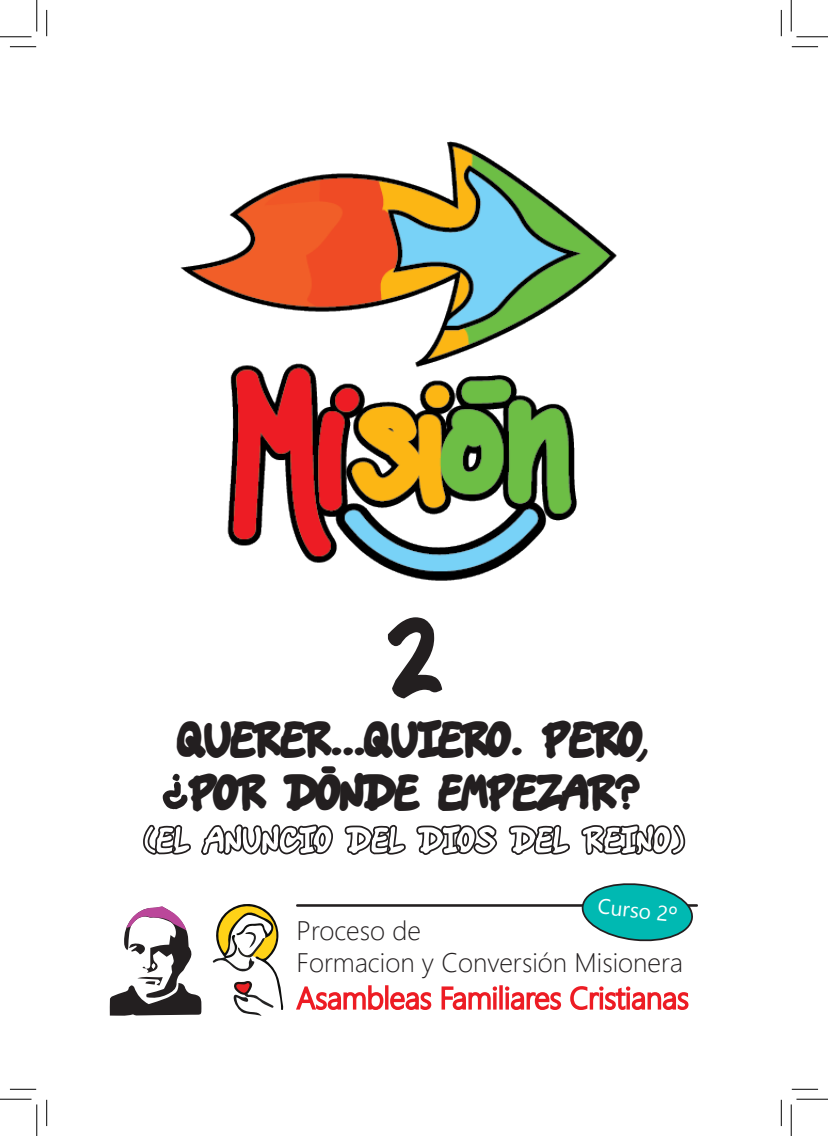
<style>
.page{position:relative;width:828px;height:1136px;background:#fff}
.page>*{position:absolute;margin:0;border:0;box-sizing:border-box;transform-origin:0 0}
.t1{font:87.5px "Vinsdojo";color:#231f20}
.t2{font:42px "Vinsdojo";color:#231f20}
.t3{font:300 26.78px/32.9px "Segoe UI";color:#231f20}
.t4{font:21px "Nirmala UI";color:#fff}
</style>
<div class="page">
<img style="left:180px;top:141px;width:437px;height:440px">
<svg style="left:143px;top:824px;width:48px;height:31px"></svg>
<svg style="left:201px;top:824px;width:132px;height:31px"></svg>
<svg style="left:344px;top:824px;width:62px;height:31px"></svg>
<svg style="left:416px;top:824px;width:82px;height:31px"></svg>
<svg style="left:508px;top:824px;width:62px;height:31px"></svg>
<svg style="left:581px;top:824px;width:105px;height:31px"></svg>
<svg style="left:110px;top:883px;width:588px;height:133px"></svg>
<svg style="left:163px;top:773px;width:24px;height:36px"></svg>
<div style="left:325px;top:766px;width:7px;height:7px;background:#231f20"></div>
<svg style="left:10px;top:46px;width:26px;height:1px"></svg>
<svg style="left:791px;top:46px;width:27px;height:1px"></svg>
<svg style="left:10px;top:1088px;width:26px;height:1px"></svg>
<svg style="left:792px;top:1088px;width:26px;height:1px"></svg>
<svg style="left:46px;top:10px;width:1px;height:26px"></svg>
<svg style="left:46px;top:1099px;width:1px;height:26px"></svg>
<svg style="left:781px;top:10px;width:1px;height:26px"></svg>
<svg style="left:781px;top:1099px;width:1px;height:26px"></svg>
<hr style="left:0;top:36px;width:32px;height:1px;background:#000">
<hr style="left:796px;top:36px;width:32px;height:1px;background:#000">
<hr style="left:0;top:1098px;width:32px;height:1px;background:#000">
<hr style="left:796px;top:1098px;width:32px;height:1px;background:#000">
<hr style="left:36px;top:0;width:1px;height:31px;background:#000">
<hr style="left:36px;top:1104px;width:1px;height:31px;background:#000">
<hr style="left:790px;top:0;width:1px;height:31px;background:#000">
<hr style="left:790px;top:1104px;width:1px;height:31px;background:#000">
<p class="t1" style="left:385px;top:607px;width:58px">2</p>
<p class="t2" style="left:179px;top:714px;width:471px">QUERER...QUIERO. PERO,</p>
<p class="t2" style="left:190px;top:766px;width:449px">POR DONDE EMPEZAR?</p>
<p class="t4" style="left:599px;top:888px;width:81px;rotate:6deg">Curso 2º</p>
<p class="t3" style="left:296px;top:912px;width:388px">Proceso de<br>Formacion y Conversión Misionera</p>
</div>
